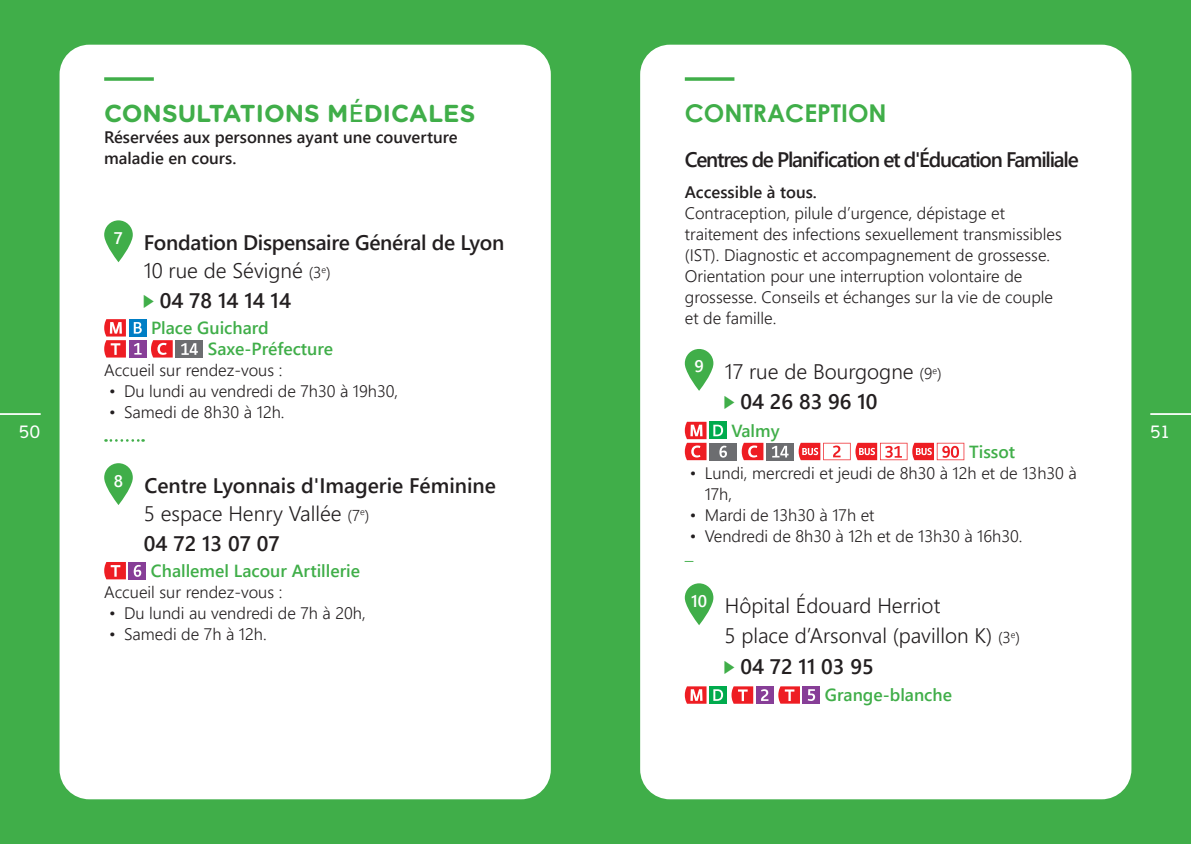
<style>
.page{position:relative;width:1191px;height:844px;background:#fff}
.page>*{position:absolute;margin:0;border:0;box-sizing:border-box;transform-origin:0 0}
.t1{font:700 24.5px "Gotham Rounded";color:#40ae49}
.t2{font:700 24.5px "Century Gothic";color:#40ae49}
.Adresse{font:21px "Webly Sleek UI Semilight";color:#231f20}
.LIEUX{font:21px "Webly Sleek UI Semibold";letter-spacing:-.015em;color:#231f20}
.LIEUX-2{font:21px "Webly Sleek UI Semibold";letter-spacing:-.06em;color:#231f20}
.Adresse_2{font:21px "Webly Sleek UI Semilight";color:#231f20}
.Telephone{font:21px "Webly Sleek UI Semibold";color:#231f20}
.Tirets_structure_copie{font:21px "Webly Sleek UI Light";color:#40ae49}
.t3{font:19.25px "Nilland Small Caps Bold";color:#fff}
.METRO{font:17.5px "Webly Sleek UI Semibold";color:#40ae49}
.t4{font:16.8px "Webly Sleek UI Semibold";color:#fff}
.INFOS{font:16.62px/21px "Webly Sleek UI Semilight";color:#231f20}
.Chapeau__T3{font:16.62px/21px "Webly Sleek UI Semibold";color:#231f20}
.INFOS-2{font:16.62px "Webly Sleek UI Semibold";color:#231f20}
.s1{font-family:"DIN Pro";font-weight:500}
.s2{font-size:15.75px}
</style>
<div class="page">
<div style="left:0;top:0;width:1191px;height:843px;background:#40ae49"></div>
<hr style="left:0;top:413px;width:41px;height:2px;background:#fff">
<hr style="left:1150px;top:413px;width:41px;height:2px;background:#fff">
<div style="left:60px;top:45px;width:491px;height:754px;background:#fff;border-radius:30px"></div>
<div style="left:640px;top:45px;width:491px;height:754px;background:#fff;border-radius:30px"></div>
<svg style="left:104px;top:77px;width:50px;height:4px"></svg>
<svg style="left:105px;top:439px;width:39px;height:2px"></svg>
<svg style="left:104px;top:220px;width:29px;height:42px"></svg>
<div style="left:129px;top:319px;width:17px;height:17px;background:#007ec5"></div>
<svg style="left:134px;top:322px;width:8px;height:11px"></svg>
<svg style="left:104px;top:319px;width:22px;height:38px"></svg>
<div style="left:129px;top:340px;width:17px;height:17px;background:#873e97"></div>
<svg style="left:134px;top:343px;width:8px;height:11px"></svg>
<div style="left:176px;top:340px;width:27px;height:17px;background:#6c6d70"></div>
<svg style="left:151px;top:340px;width:22px;height:17px"></svg>
<svg style="left:181px;top:343px;width:17px;height:12px"></svg>
<svg style="left:104px;top:463px;width:29px;height:42px"></svg>
<svg style="left:104px;top:562px;width:22px;height:17px"></svg>
<div style="left:129px;top:562px;width:17px;height:17px;background:#873e97"></div>
<svg style="left:134px;top:564px;width:7px;height:12px"></svg>
<svg style="left:685px;top:77px;width:49px;height:4px"></svg>
<svg style="left:685px;top:349px;width:28px;height:42px"></svg>
<div style="left:709px;top:421px;width:17px;height:18px;background:#00ab4d"></div>
<svg style="left:713px;top:424px;width:10px;height:12px"></svg>
<div style="left:709px;top:442px;width:28px;height:18px;background:#6c6d70"></div>
<svg style="left:685px;top:421px;width:21px;height:39px"></svg>
<svg style="left:719px;top:445px;width:8px;height:12px"></svg>
<div style="left:766px;top:442px;width:28px;height:18px;background:#6c6d70"></div>
<svg style="left:741px;top:442px;width:22px;height:18px"></svg>
<svg style="left:772px;top:445px;width:16px;height:12px"></svg>
<svg style="left:798px;top:442px;width:166px;height:18px"></svg>
<svg style="left:685px;top:583px;width:28px;height:42px"></svg>
<svg style="left:685px;top:686px;width:21px;height:17px"></svg>
<div style="left:709px;top:686px;width:17px;height:17px;background:#00ab4d"></div>
<svg style="left:713px;top:689px;width:10px;height:11px"></svg>
<svg style="left:731px;top:686px;width:22px;height:17px"></svg>
<div style="left:756px;top:686px;width:17px;height:17px;background:#873e97"></div>
<svg style="left:761px;top:689px;width:7px;height:11px"></svg>
<svg style="left:778px;top:686px;width:22px;height:17px"></svg>
<div style="left:802px;top:686px;width:18px;height:17px;background:#873e97"></div>
<svg style="left:807px;top:689px;width:8px;height:11px"></svg>
<h2 class="t1" style="left:104px;top:95px;width:373px">CONSULTATIONS M<span class="s1">É</span>DICALES</h2>
<p class="Chapeau__T3" style="left:104px;top:125px;width:355px">Réservées aux personnes ayant une couverture maladie en cours.</p>
<h2 class="t2" style="left:685px;top:94px;width:203px">CONTRACEPTION</h2>
<p class="LIEUX-2" style="left:685px;top:143px;width:395px">Centres de Planification et d'Éducation Familiale</p>
<p class="INFOS-2" style="left:685px;top:179px;width:134px">Accessible à tous.</p>
<p class="INFOS" style="left:685px;top:201px;width:378px">Contraception, pilule d’urgence, dépistage et traitement des infections sexuellement transmissibles (IST). Diagnostic et accompagnement de grossesse.<br>Orientation pour une interruption volontaire de grossesse. Conseils et échanges sur la vie de couple et de famille.</p>
<p class="t4" style="left:694px;top:353px;width:11px">9</p>
<p class="Adresse_2" style="left:725px;top:355px;width:218px">17 rue de Bourgogne <span class="s2">(9</span><sup>e</sup><span class="s2">)</span></p>
<p class="Telephone" style="left:740px;top:385px;width:139px">04 26 83 96 10</p>
<p class="METRO" style="left:731px;top:417px;width:50px">Valmy</p>
<p class="METRO" style="left:969px;top:438px;width:48px">Tissot</p>
<p class="INFOS" style="left:704px;top:461px;width:374px;text-indent:-15px">• Lundi, mercredi et jeudi de 8h30 à 12h et de 13h30 à<br>17h,</p>
<p class="INFOS" style="left:690px;top:503px;width:186px">• Mardi de 13h30 à 17h et</p>
<p class="INFOS" style="left:690px;top:524px;width:334px">• Vendredi de 8h30 à 12h et de 13h30 à 16h30.</p>
<p class="Tirets_structure_copie" style="left:685px;top:536px;width:10px">_</p>
<p class="t4" style="left:691px;top:588px;width:18px">10</p>
<p class="Adresse_2" style="left:725px;top:589px;width:217px">Hôpital Édouard Herriot</p>
<p class="Adresse" style="left:724px;top:620px;width:297px">5 place d’Arsonval (pavillon K) <span class="s2">(3</span><sup>e</sup><span class="s2">)</span></p>
<p class="Telephone" style="left:740px;top:650px;width:135px">04 72 11 03 95</p>
<p class="METRO" style="left:825px;top:681px;width:129px">Grange-blanche</p>
<p class="t4" style="left:114px;top:225px;width:11px">7</p>
<p class="LIEUX" style="left:144px;top:227px;width:362px">Fondation Dispensaire Général de Lyon</p>
<p class="Adresse" style="left:144px;top:254px;width:188px">10 rue de Sévigné <span class="s2">(3</span><sup>e</sup><span class="s2">)</span></p>
<p class="Telephone" style="left:160px;top:284px;width:133px">04 78 14 14 14</p>
<p class="METRO" style="left:151px;top:314px;width:119px">Place Guichard</p>
<p class="METRO" style="left:208px;top:335px;width:127px">Saxe-Préfecture</p>
<p class="INFOS" style="left:104px;top:359px;width:180px">Accueil sur rendez-vous :</p>
<p class="INFOS" style="left:109px;top:380px;width:291px">• Du lundi au vendredi de 7h30 à 19h30,</p>
<p class="INFOS" style="left:109px;top:401px;width:177px">• Samedi de 8h30 à 12h.</p>
<p class="t3" style="left:19px;top:419px;width:23px">50</p>
<p class="t3" style="left:1150px;top:419px;width:22px">51</p>
<p class="t4" style="left:114px;top:467px;width:11px">8</p>
<p class="LIEUX" style="left:144px;top:469px;width:353px">Centre Lyonnais d'Imagerie Féminine</p>
<p class="Adresse" style="left:144px;top:497px;width:227px">5 espace Henry Vallée <span class="s2">(7</span><sup>e</sup><span class="s2">)</span></p>
<p class="Telephone" style="left:144px;top:527px;width:137px">04 72 13 07 07</p>
<p class="METRO" style="left:151px;top:557px;width:211px">Challemel Lacour Artillerie</p>
<p class="INFOS" style="left:104px;top:580px;width:180px">Accueil sur rendez-vous :</p>
<p class="INFOS" style="left:109px;top:601px;width:258px">• Du lundi au vendredi de 7h à 20h,</p>
<p class="INFOS" style="left:109px;top:622px;width:159px">• Samedi de 7h à 12h.</p>
</div>
